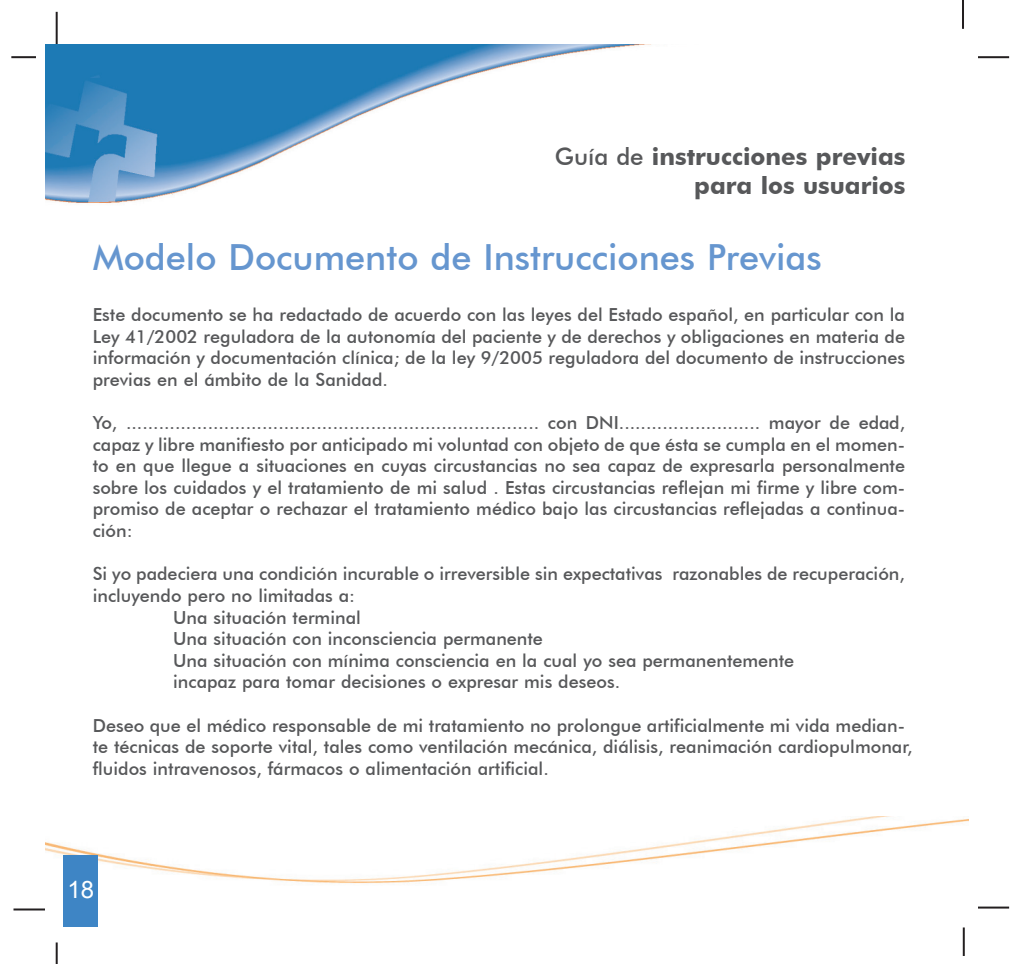
<style>
.page{position:relative;width:1020px;height:964px;background:#fff}
.page>*{position:absolute;margin:0;border:0;box-sizing:border-box;transform-origin:0 0}
.t1{font:500 36px "Futura BT";color:#6696cf}
.t2{font:700 24px/28.8px "Futura BT";color:#57585a;text-align:right}
.t3{font:24px "Arial";color:#fff}
.t4{font:500 18px/21.6px "Futura BT";color:#57585a;text-align:justify}
.s1{font-weight:500}
</style>
<div class="page">
<hr style="left:56px;top:12px;width:2px;height:32px;background:#231f20">
<hr style="left:11px;top:56px;width:25px;height:2px;background:#231f20">
<hr style="left:14px;top:908px;width:31px;height:2px;background:#231f20">
<hr style="left:56px;top:942px;width:2px;height:22px;background:#231f20">
<hr style="left:963px;top:927px;width:2px;height:29px;background:#231f20">
<hr style="left:978px;top:907px;width:31px;height:2px;background:#231f20">
<hr style="left:962px;top:0;width:2px;height:29px;background:#231f20">
<hr style="left:978px;top:56px;width:31px;height:2px;background:#231f20">
<img style="left:45px;top:44px;width:606px;height:159px">
<div style="left:396px;top:144px;width:512px;height:72px;background:#fff"></div>
<img style="left:45px;top:816px;width:924px;height:80px">
<div style="left:64px;top:856px;width:34px;height:72px;background:#3e85c5"></div>
<h2 class="t2" style="left:555px;top:142px;width:352px"><span class="s1">Guía de</span> instrucciones previas para los usuarios</h2>
<h1 class="t1" style="left:93px;top:235px;width:731px">Modelo Documento de Instrucciones Previas</h1>
<p class="t4" style="left:93px;top:304px;width:814px">Este documento se ha redactado de acuerdo con las leyes del Estado español, en particular con la Ley 41/2002 reguladora de la autonomía del paciente y de derechos y obligaciones en materia de información y documentación clínica; de la ley 9/2005 reguladora del documento de instrucciones previas en el ámbito de la Sanidad.</p>
<p class="t4" style="left:93px;top:412px;width:814px">Yo, ............................................................................ con DNI.......................... mayor de edad, capaz y libre manifiesto por anticipado mi voluntad con objeto de que ésta se cumpla en el momen&shy;to en que llegue a situaciones en cuyas circustancias no sea capaz de expresarla personalmente sobre los cuidados y el tratamiento de mi salud . Estas circustancias reflejan mi firme y libre com&shy;promiso de aceptar o rechazar el tratamiento médico bajo las circustancias reflejadas a continua&shy;ción:</p>
<p class="t4" style="left:93px;top:563px;width:814px">Si yo padeciera una condición incurable o irreversible sin expectativas razonables de recuperación,</p>
<p class="t4" style="left:93px;top:585px;width:264px">incluyendo pero no limitadas a:</p>
<p class="t4" style="left:173px;top:606px;width:189px">Una situación terminal</p>
<p class="t4" style="left:173px;top:628px;width:371px">Una situación con inconsciencia permanente</p>
<p class="t4" style="left:173px;top:649px;width:623px">Una situación con mínima consciencia en la cual yo sea permanentemente</p>
<p class="t4" style="left:173px;top:671px;width:448px">incapaz para tomar decisiones o expresar mis deseos.</p>
<p class="t4" style="left:93px;top:714px;width:822px;text-align:left">Deseo que el médico responsable de mi tratamiento no prolongue artificialmente mi vida median&shy;te técnicas de soporte vital, tales como ventilación mecánica, diálisis, reanimación cardiopulmonar, fluidos intravenosos, fármacos o alimentación artificial.</p>
<h2 class="t3" style="left:67px;top:876px;width:28px">18</h2>
</div>
